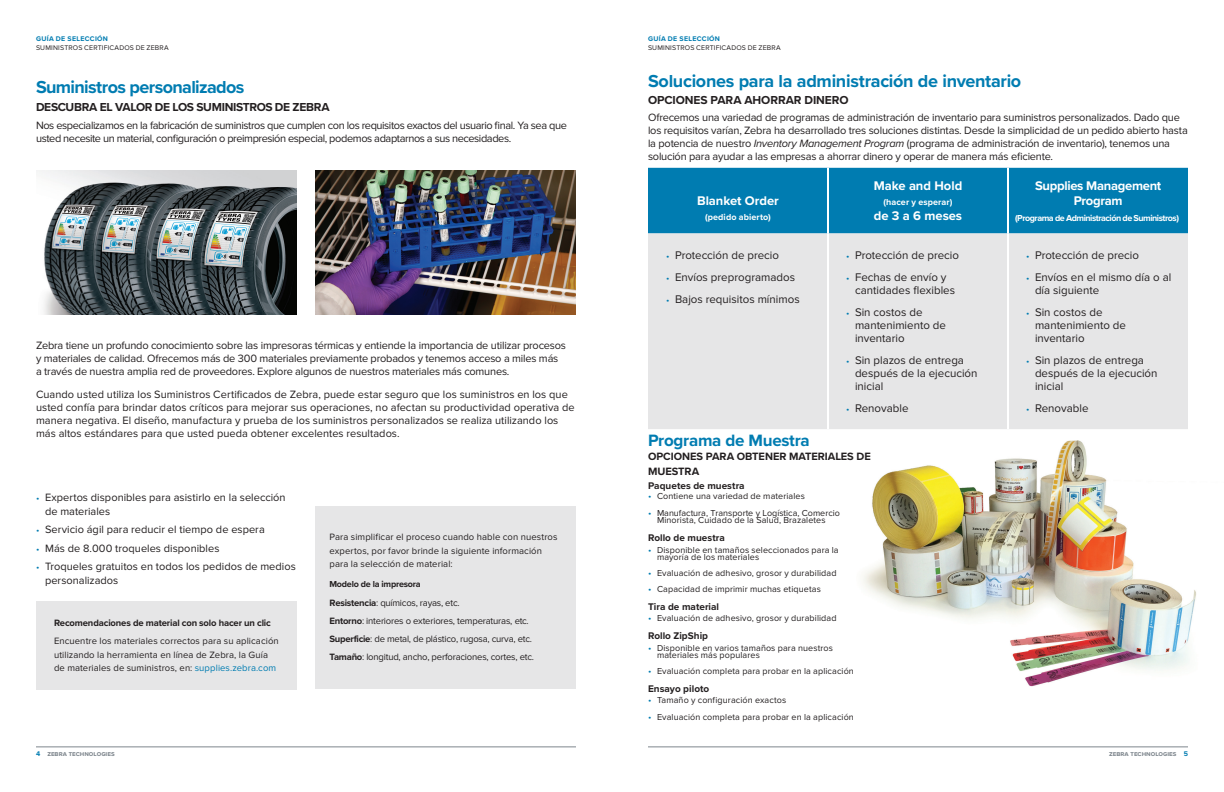
<style>
.page{position:relative;width:1224px;height:792px;background:#fff}
.page>*{position:absolute;margin:0;border:0;box-sizing:border-box;transform-origin:0 0}
.Headline-1{font:700 18px "Proxima Nova";letter-spacing:-.02em;color:#007cb1}
.Body_Subhead_Black{font:700 17px "Proxima Nova";letter-spacing:-.015em;color:#007cb1}
.Heading-Table{font:700 13px/15px "Proxima Nova";letter-spacing:-.025em;color:#fff;text-align:center}
.Subhead{font:700 12px "Proxima Nova";letter-spacing:-.03em;color:#231f20}
.Headline-1-2{font:700 12px "Proxima Nova";letter-spacing:-.005em;color:#231f20}
.t1{font:11.5px/13px "Proxima Nova";color:#231f20}
.Body_Copy{font:11px/13px "Proxima Nova";letter-spacing:-.015em;color:#231f20}
.Body_Copy-2{font:11px/13.2px "Proxima Nova";letter-spacing:.005em;color:#231f20}
.Body_Copy-3{font:11px/13.2px "Proxima Nova";letter-spacing:-.04em;color:#231f20}
.Body_Subhead_Black-2{font:700 11px/14.7px "Proxima Nova";letter-spacing:-.005em;color:#231f20}
.Body_Subhead_Black-3{font:700 10px "Proxima Nova";letter-spacing:.005em;color:#231f20}
.Body{font:9.5px/13.5px "Proxima Nova";letter-spacing:.01em;color:#231f20}
.Body-2{font:9.5px/18.1px "Proxima Nova";letter-spacing:-.02em;color:#231f20}
.Body-3{font:700 9.5px "Proxima Nova";letter-spacing:-.015em;color:#231f20}
.t2{font:9px/7.5px "Proxima Nova";letter-spacing:.01em;color:#231f20}
.Heading-Table-2{font:700 9px "Proxima Nova";letter-spacing:-.055em;color:#fff}
.Body-4{font:700 9px "Proxima Nova";letter-spacing:-.025em;color:#231f20}
.Heading-Table-3{font:700 9px "Proxima Nova";letter-spacing:.01em;color:#fff}
.t3{font:7px "Proxima Nova";letter-spacing:.025em;color:#231f20}
.t4{font:700 7px "Proxima Nova";color:#7e868d}
.t5{font:700 7px "Proxima Nova";letter-spacing:.045em;color:#007cb1}
.s1{font-size:9.5px;color:#007cb1}
.s2{color:#007cb1}
.s3{font-weight:700}
.s4{font-style:italic}
</style>
<div class="page">
<img style="left:863px;top:440px;width:333px;height:247px">
<img style="left:36px;top:170px;width:261px;height:145px">
<img style="left:315px;top:170px;width:261px;height:145px">
<div style="left:36px;top:601px;width:261px;height:88px;background:#e6e6e7"></div>
<div style="left:315px;top:507px;width:261px;height:182px;background:#e6e6e7"></div>
<div style="left:648px;top:168px;width:540px;height:65px;background:#007cb1"></div>
<div style="left:648px;top:233px;width:540px;height:196px;background:#e6e6e7"></div>
<hr style="left:827px;top:168px;width:2px;height:65px;background:#fff">
<hr style="left:1007px;top:168px;width:2px;height:65px;background:#fff">
<hr style="left:827px;top:233px;width:2px;height:196px;background:#fff">
<hr style="left:1007px;top:233px;width:2px;height:196px;background:#fff">
<hr style="left:648px;top:747px;width:540px;height:1px;background:#7e868d">
<hr style="left:36px;top:747px;width:540px;height:1px;background:#7e868d">
<p class="t5" style="left:36px;top:33px;width:74px">GUÍA DE SELECCIÓN</p>
<p class="t3" style="left:36px;top:44px;width:134px">SUMINISTROS CERTIFICADOS DE ZEBRA</p>
<p class="Headline-1" style="left:36px;top:74px;width:210px">Suministros personalizados</p>
<p class="Subhead" style="left:36px;top:98px;width:295px">DESCUBRA EL VALOR DE LOS SUMINISTROS DE ZEBRA</p>
<p class="Body_Copy-3" style="left:36px;top:119px;width:532px">Nos especializamos en la fabricación de suministros que cumplen con los requisitos exactos del usuario final. Ya sea que usted necesite un material, configuración o preimpresión especial, podemos adaptarnos a sus necesidades.</p>
<p class="Body_Copy" style="left:36px;top:339px;width:531px">Zebra tiene un profundo conocimiento sobre las impresoras térmicas y entiende la importancia de utilizar procesos y materiales de calidad. Ofrecemos más de 300 materiales previamente probados y tenemos acceso a miles más a través de nuestra amplia red de proveedores. Explore algunos de nuestros materiales más comunes.</p>
<p class="Body_Copy-2" style="left:36px;top:388px;width:540px">Cuando usted utiliza los Suministros Certificados de Zebra, puede estar seguro que los suministros en los que usted confía para brindar datos críticos para mejorar sus operaciones, no afectan su productividad operativa de manera negativa. El diseño, manufactura y prueba de los suministros personalizados se realiza utilizando los más altos estándares para que usted pueda obtener excelentes resultados.</p>
<p class="Body_Copy-2" style="left:45px;top:490px;width:242px;line-height:14px;text-indent:-9px"><span class="s1">•</span> Expertos disponibles para asistirlo en la selección de materiales</p>
<p class="Body_Copy-2" style="left:36px;top:523px;width:230px"><span class="s1">•</span> Servicio ágil para reducir el tiempo de espera</p>
<p class="Body_Copy-2" style="left:36px;top:542px;width:185px"><span class="s1">•</span> Más de 8.000 troqueles disponibles</p>
<p class="Body_Copy-2" style="left:45px;top:560px;width:252px;line-height:14px;text-indent:-9px"><span class="s1">•</span> Troqueles gratuitos en todos los pedidos de medios personalizados</p>
<p class="Body-3" style="left:54px;top:616px;width:218px">Recomendaciones de material con solo hacer un clic</p>
<p class="Body" style="left:54px;top:635px;width:226px">Encuentre los materiales correctos para su aplicación utilizando la herramienta en línea de Zebra, la Guía de materiales de suministros, en: <span class="s2">supplies.zebra.com</span></p>
<p class="t4" style="left:36px;top:748px;width:80px"><span class="s2">4</span> zebra technologies</p>
<p class="Body" style="left:330px;top:531px;width:229px">Para simplificar el proceso cuando hable con nuestros expertos, por favor brinde la siguiente información para la selección de material:</p>
<p class="Body-4" style="left:330px;top:577px;width:93px">Modelo de la impresora</p>
<p class="Body-2" style="left:330px;top:594px;width:206px"><span class="s3">Resistencia</span>: químicos, rayas, etc.<br><span class="s3">Entorno</span>: interiores o exteriores, temperaturas, etc.<br><span class="s3">Superficie</span>: de metal, de plástico, rugosa, curva, etc.<br><span class="s3">Tamaño</span>: longitud, ancho, perforaciones, cortes, etc.</p>
<p class="t5" style="left:648px;top:33px;width:74px">GUÍA DE SELECCIÓN</p>
<p class="t3" style="left:648px;top:44px;width:134px">SUMINISTROS CERTIFICADOS DE ZEBRA</p>
<p class="Headline-1" style="left:648px;top:67px;width:375px">Soluciones para la administración de inventario</p>
<p class="Headline-1-2" style="left:648px;top:91px;width:202px">OPCIONES PARA AHORRAR DINERO</p>
<p class="Body_Copy" style="left:648px;top:111px;width:541px">Ofrecemos una variedad de programas de administración de inventario para suministros personalizados. Dado que los requisitos varían, Zebra ha desarrollado tres soluciones distintas. Desde la simplicidad de un pedido abierto hasta la potencia de nuestro <span class="s4">Inventory Management Program</span> (programa de administración de inventario), tenemos una solución para ayudar a las empresas a ahorrar dinero y operar de manera más eficiente.</p>
<p class="Heading-Table" style="left:697px;top:193px;width:83px">Blanket Order</p>
<p class="Heading-Table-3" style="left:705px;top:210px;width:67px">(pedido abierto)</p>
<p class="Heading-Table" style="left:1035px;top:178px;width:128px">Supplies Management<br>Program</p>
<p class="Heading-Table-2" style="left:1015px;top:211px;width:166px">(Programa de Administración de Suministros)</p>
<p class="Heading-Table" style="left:874px;top:178px;width:90px">Make and Hold</p>
<p class="Heading-Table-2" style="left:884px;top:195px;width:70px">(hacer y esperar)</p>
<p class="Heading-Table" style="left:874px;top:208px;width:90px">de 3 a 6 meses</p>
<p class="t1" style="left:666px;top:249px;width:115px"><span class="s1">•</span> Protección de precio</p>
<p class="t1" style="left:666px;top:271px;width:131px"><span class="s1">•</span> Envíos preprogramados</p>
<p class="t1" style="left:666px;top:293px;width:135px"><span class="s1">•</span> Bajos requisitos mínimos</p>
<p class="t1" style="left:846px;top:249px;width:115px"><span class="s1">•</span> Protección de precio</p>
<p class="t1" style="left:855px;top:271px;width:102px;text-indent:-9px"><span class="s1">•</span> Fechas de envío y cantidades flexibles</p>
<p class="t1" style="left:855px;top:306px;width:92px;text-indent:-9px"><span class="s1">•</span> Sin costos de mantenimiento de inventario</p>
<p class="t1" style="left:855px;top:354px;width:124px;text-indent:-9px"><span class="s1">•</span> Sin plazos de entrega después de la ejecución inicial</p>
<p class="t1" style="left:846px;top:402px;width:64px"><span class="s1">•</span> Renovable</p>
<p class="Body_Subhead_Black" style="left:648px;top:427px;width:163px">Programa de Muestra</p>
<p class="Body_Subhead_Black-2" style="left:648px;top:449px;width:224px">OPCIONES PARA OBTENER MATERIALES DE<br>MUESTRA</p>
<p class="Body_Subhead_Black-3" style="left:648px;top:478px;width:98px">Paquetes de muestra</p>
<p class="t2" style="left:648px;top:493px;width:159px"><span class="s1">•</span> Contiene una variedad de materiales</p>
<p class="t2" style="left:648px;top:509px;width:193px;text-align:center"><span class="s1">•</span> Manufactura, Transporte y Logística, Comercio<br>Minorista, Cuidado de la Salud, Brazaletes</p>
<p class="Body_Subhead_Black-3" style="left:648px;top:530px;width:78px">Rollo de muestra</p>
<p class="t2" style="left:657px;top:546px;width:183px;text-indent:-9px"><span class="s1">•</span> Disponible en tamaños seleccionados para la mayoría de los materiales</p>
<p class="t2" style="left:648px;top:570px;width:190px"><span class="s1">•</span> Evaluación de adhesivo, grosor y durabilidad</p>
<p class="t2" style="left:648px;top:586px;width:174px"><span class="s1">•</span> Capacidad de imprimir muchas etiquetas</p>
<p class="Body_Subhead_Black-3" style="left:648px;top:599px;width:73px">Tira de material</p>
<p class="t2" style="left:648px;top:615px;width:190px"><span class="s1">•</span> Evaluación de adhesivo, grosor y durabilidad</p>
<p class="Body_Subhead_Black-3" style="left:648px;top:628px;width:62px">Rollo ZipShip</p>
<p class="t2" style="left:657px;top:644px;width:178px;text-indent:-9px"><span class="s1">•</span> Disponible en varios tamaños para nuestros materiales más populares</p>
<p class="t2" style="left:648px;top:668px;width:207px"><span class="s1">•</span> Evaluación completa para probar en la aplicación</p>
<p class="Body_Subhead_Black-3" style="left:648px;top:681px;width:63px">Ensayo piloto</p>
<p class="t2" style="left:648px;top:697px;width:140px"><span class="s1">•</span> Tamaño y configuración exactos</p>
<p class="t2" style="left:648px;top:714px;width:207px"><span class="s1">•</span> Evaluación completa para probar en la aplicación</p>
<p class="t1" style="left:1026px;top:249px;width:115px"><span class="s1">•</span> Protección de precio</p>
<p class="t1" style="left:1035px;top:271px;width:138px;text-indent:-9px"><span class="s1">•</span> Envíos en el mismo día o al día siguiente</p>
<p class="t1" style="left:1035px;top:306px;width:92px;text-indent:-9px"><span class="s1">•</span> Sin costos de mantenimiento de inventario</p>
<p class="t1" style="left:1035px;top:354px;width:124px;text-indent:-9px"><span class="s1">•</span> Sin plazos de entrega después de la ejecución inicial</p>
<p class="t1" style="left:1026px;top:402px;width:64px"><span class="s1">•</span> Renovable</p>
<p class="t4" style="left:1109px;top:748px;width:80px">zebra technologies <span class="s2">5</span></p>
</div>
